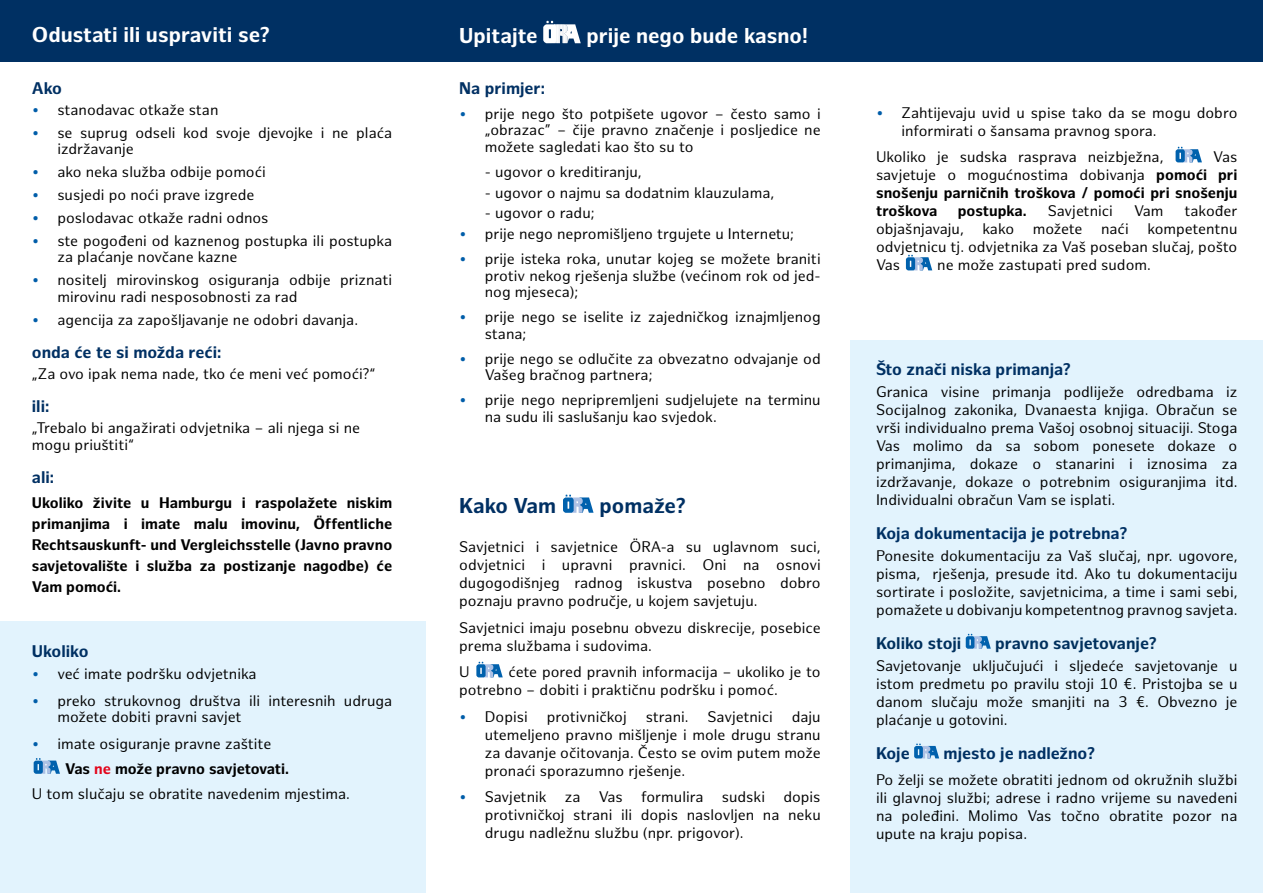
<style>
.page{position:relative;width:1263px;height:893px;background:#fff}
.page>*{position:absolute;margin:0;border:0;box-sizing:border-box;transform-origin:0 0}
.t1{font:700 21px "Hamburg Sans";color:#fff}
.t2{font:700 21px "Hamburg Sans";color:#003063}
.t3{font:700 16.5px "Hamburg Sans";color:#003063}
.t4{font:700 16.5px "Hamburg Sans";letter-spacing:-.005em;color:#00305d}
.t5{font:15px/18px "Hamburg Sans";color:#000}
.t6{font:700 15px/21px "Hamburg Sans";color:#000;text-align:justify}
.s1{font-size:18px;color:#005da9}
.s2{color:#e3051b}
.s3{font-weight:400}
</style>
<div class="page">
<div style="left:0;top:0;width:1263px;height:62px;background:#003063"></div>
<div style="left:0;top:621px;width:425px;height:272px;background:#e2f3fd"></div>
<div style="left:850px;top:340px;width:413px;height:553px;background:#e2f3fd"></div>
<svg style="left:543px;top:21px;width:38px;height:22px"></svg>
<svg style="left:34px;top:758px;width:26px;height:16px"></svg>
<svg style="left:563px;top:495px;width:30px;height:18px"></svg>
<svg style="left:476px;top:662px;width:27px;height:15px"></svg>
<svg style="left:1175px;top:147px;width:27px;height:15px"></svg>
<svg style="left:906px;top:255px;width:26px;height:15px"></svg>
<svg style="left:966px;top:634px;width:25px;height:15px"></svg>
<svg style="left:914px;top:744px;width:25px;height:14px"></svg>
<h1 class="t1" style="left:32px;top:23px;width:239px">Odustati ili uspraviti se?</h1>
<p class="t3" style="left:32px;top:79px;width:32px">Ako</p>
<p class="t5" style="left:32px;top:101px;width:188px"><span class="s1">•</span> stanodavac otkaže stan</p>
<p class="t5" style="left:57px;top:125px;width:336px;line-height:16.5px;text-indent:-26px"><span class="s1">•</span> se suprug odseli kod svoje djevojke i ne plaća izdržavanje</p>
<p class="t5" style="left:32px;top:164px;width:236px"><span class="s1">•</span> ako neka služba odbije pomoći</p>
<p class="t5" style="left:32px;top:186px;width:224px"><span class="s1">•</span> susjedi po noći prave izgrede</p>
<p class="t5" style="left:32px;top:209px;width:238px"><span class="s1">•</span> poslodavac otkaže radni odnos</p>
<p class="t5" style="left:57px;top:233px;width:336px;line-height:16.5px;text-indent:-26px"><span class="s1">•</span> ste pogođeni od kaznenog postupka ili postupka za plaćanje novčane kazne</p>
<p class="t5" style="left:57px;top:272px;width:336px;line-height:16.5px;text-indent:-26px"><span class="s1">•</span> nositelj mirovinskog osiguranja odbije priznati mirovinu radi nesposobnosti za rad</p>
<p class="t5" style="left:32px;top:311px;width:328px"><span class="s1">•</span> agencija za zapošljavanje ne odobri davanja.</p>
<p class="t3" style="left:32px;top:343px;width:191px">onda će te si možda reći:</p>
<p class="t5" style="left:32px;top:365px;width:345px">„Za ovo ipak nema nade, tko će meni već pomoći?“</p>
<p class="t3" style="left:32px;top:397px;width:19px">ili:</p>
<p class="t5" style="left:32px;top:420px;width:330px;line-height:16.5px">„Trebalo bi angažirati odvjetnika – ali njega si ne mogu priuštiti“</p>
<p class="t3" style="left:32px;top:468px;width:24px">ali:</p>
<p class="t6" style="left:32px;top:493px;width:362px">Ukoliko živite u Hamburgu i raspolažete niskim primanjima i imate malu imovinu, Öffentliche Rechtsauskunft- und Vergleichsstelle (Javno pravno savjetovalište i služba za postizanje nagodbe) će Vam pomoći.</p>
<p class="t3" style="left:32px;top:642px;width:58px">Ukoliko</p>
<p class="t5" style="left:32px;top:666px;width:226px"><span class="s1">•</span> već imate podršku odvjetnika</p>
<p class="t5" style="left:57px;top:693px;width:336px;line-height:16.5px;text-indent:-26px"><span class="s1">•</span> preko strukovnog društva ili interesnih udruga možete dobiti pravni savjet</p>
<p class="t5" style="left:32px;top:735px;width:241px"><span class="s1">•</span> imate osiguranje pravne zaštite</p>
<p class="t6" style="left:65px;top:758px;width:226px">Vas <span class="s2">ne</span> može pravno savjetovati.</p>
<p class="t5" style="left:32px;top:785px;width:320px">U tom slučaju se obratite navedenim mjestima.</p>
<h1 class="t1" style="left:459px;top:24px;width:80px">Upitajte</h1>
<h1 class="t1" style="left:586px;top:24px;width:223px">prije nego bude kasno!</h1>
<p class="t3" style="left:459px;top:78px;width:87px">Na primjer:</p>
<p class="t5" style="left:485px;top:106px;width:337px;line-height:16.5px;text-align:justify;text-indent:-26px"><span class="s1">•</span> prije nego što potpišete ugovor – često samo i „obrazac” – čije pravno značenje i posljedice ne možete sagledati kao što su to</p>
<p class="t5" style="left:485px;top:163px;width:158px">- ugovor o kreditiranju,</p>
<p class="t5" style="left:485px;top:184px;width:291px">- ugovor o najmu sa dodatnim klauzulama,</p>
<p class="t5" style="left:485px;top:205px;width:111px">- ugovor o radu;</p>
<p class="t5" style="left:459px;top:225px;width:336px"><span class="s1">•</span> prije nego nepromišljeno trgujete u Internetu;</p>
<p class="t5" style="left:485px;top:251px;width:337px;line-height:16.5px;text-align:justify;text-indent:-26px"><span class="s1">•</span> prije isteka roka, unutar kojeg se možete braniti protiv nekog rješenja službe (većinom rok od jed&shy;nog mjeseca);</p>
<p class="t5" style="left:485px;top:309px;width:337px;line-height:16.5px;text-indent:-26px"><span class="s1">•</span> prije nego se iselite iz zajedničkog iznajmljenog stana;</p>
<p class="t5" style="left:485px;top:351px;width:337px;line-height:16.5px;text-indent:-26px"><span class="s1">•</span> prije nego se odlučite za obvezatno odvajanje od<br>Vašeg bračnog partnera;</p>
<p class="t5" style="left:485px;top:392px;width:337px;line-height:16.5px;text-indent:-26px"><span class="s1">•</span> prije nego nepripremljeni sudjelujete na terminu na sudu ili saslušanju kao svjedok.</p>
<h1 class="t2" style="left:459px;top:493px;width:98px">Kako Vam</h1>
<h1 class="t2" style="left:599px;top:493px;width:88px">pomaže?</h1>
<p class="t5" style="left:459px;top:539px;width:363px;text-align:justify">Savjetnici i savjetnice ÖRA-a su uglavnom suci, odvjetnici i upravni pravnici. Oni na osnovi dugogodišnjeg radnog iskustva posebno dobro poznaju pravno područje, u kojem savjetuju.</p>
<p class="t5" style="left:459px;top:619px;width:363px">Savjetnici imaju posebnu obvezu diskrecije, posebice prema službama i sudovima.</p>
<p class="t5" style="left:459px;top:664px;width:12px">U</p>
<p class="t5" style="left:459px;top:664px;width:363px;text-indent:49px">ćete pored pravnih informacija – ukoliko je to potrebno – dobiti i praktičnu podršku i pomoć.</p>
<p class="t5" style="left:459px;top:708px;width:70px"><span class="s1">•</span> Dopisi</p>
<p class="t5" style="left:547px;top:708px;width:81px">protivničkoj</p>
<p class="t5" style="left:646px;top:708px;width:44px">strani.</p>
<p class="t5" style="left:708px;top:708px;width:67px">Savjetnici</p>
<p class="t5" style="left:485px;top:708px;width:337px;text-align:justify;text-indent:307px">daju utemeljeno pravno mišljenje i mole drugu stranu za davanje očitovanja. Često se ovim putem može pronaći sporazumno rješenje.</p>
<p class="t5" style="left:485px;top:789px;width:337px;text-align:justify;text-indent:-26px"><span class="s1">•</span> Savjetnik za Vas formulira sudski dopis protivničkoj strani ili dopis naslovljen na neku drugu nadležnu službu (npr. prigovor).</p>
<p class="t5" style="left:901px;top:104px;width:337px;text-indent:-26px"><span class="s1">•</span> Zahtijevaju uvid u spise tako da se mogu dobro informirati o šansama pravnog spora.</p>
<p class="t5" style="left:876px;top:149px;width:289px">Ukoliko je sudska rasprava neizbježna,</p>
<p class="t6" style="left:876px;top:149px;width:363px;line-height:18px;text-indent:337px"><span class="s3">Vas savjetuje o mogućnostima dobivanja</span> pomoći pri snošenju parničnih troškova / pomoći pri snošenju troškova</p>
<p class="t6" style="left:958px;top:201px;width:71px">postupka.</p>
<p class="t5" style="left:1048px;top:203px;width:67px">Savjetnici</p>
<p class="t5" style="left:1134px;top:203px;width:31px">Vam</p>
<p class="t5" style="left:876px;top:203px;width:363px;text-align:justify;text-indent:309px">također objašnjavaju, kako možete naći kompetentnu odvjetnicu tj. odvjetnika za Vaš poseban slučaj, pošto Vas</p>
<p class="t5" style="left:937px;top:257px;width:215px">ne može zastupati pred sudom.</p>
<p class="t3" style="left:876px;top:360px;width:196px">Što znači niska primanja?</p>
<p class="t5" style="left:876px;top:384px;width:363px;text-align:justify">Granica visine primanja podliježe odredbama iz Socijalnog zakonika, Dvanaesta knjiga. Obračun se vrši individualno prema Vašoj osobnoj situaciji. Stoga Vas molimo da sa sobom ponesete dokaze o primanjima, dokaze o stanarini i iznosima za izdržavanje, dokaze o potrebnim osiguranjima itd.<br>Individualni obračun Vam se isplati.</p>
<p class="t3" style="left:876px;top:524px;width:253px">Koja dokumentacija je potrebna?</p>
<p class="t5" style="left:876px;top:547px;width:363px;text-align:justify">Ponesite dokumentaciju za Vaš slučaj, npr. ugovore, pisma, rješenja, presude itd. Ako tu dokumentaciju sortirate i posložite, savjetnicima, a time i sami sebi, pomažete u dobivanju kompetentnog pravnog savjeta.</p>
<p class="t4" style="left:876px;top:633px;width:87px">Koliko stoji</p>
<p class="t4" style="left:995px;top:633px;width:163px">pravno savjetovanje?</p>
<p class="t5" style="left:876px;top:657px;width:363px;text-align:justify">Savjetovanje uključujući i sljedeće savjetovanje u istom predmetu po pravilu stoji 10 €. Pristojba se u danom slučaju može smanjiti na 3 €. Obvezno je plaćanje u gotovini.</p>
<p class="t3" style="left:876px;top:743px;width:35px">Koje</p>
<p class="t3" style="left:944px;top:743px;width:153px">mjesto je nadležno?</p>
<p class="t5" style="left:876px;top:771px;width:363px;text-align:justify">Po želji se možete obratiti jednom od okružnih službi ili glavnoj službi; adrese i radno vrijeme su navedeni na poleđini. Molimo Vas točno obratite pozor na upute na kraju popisa.</p>
</div>
